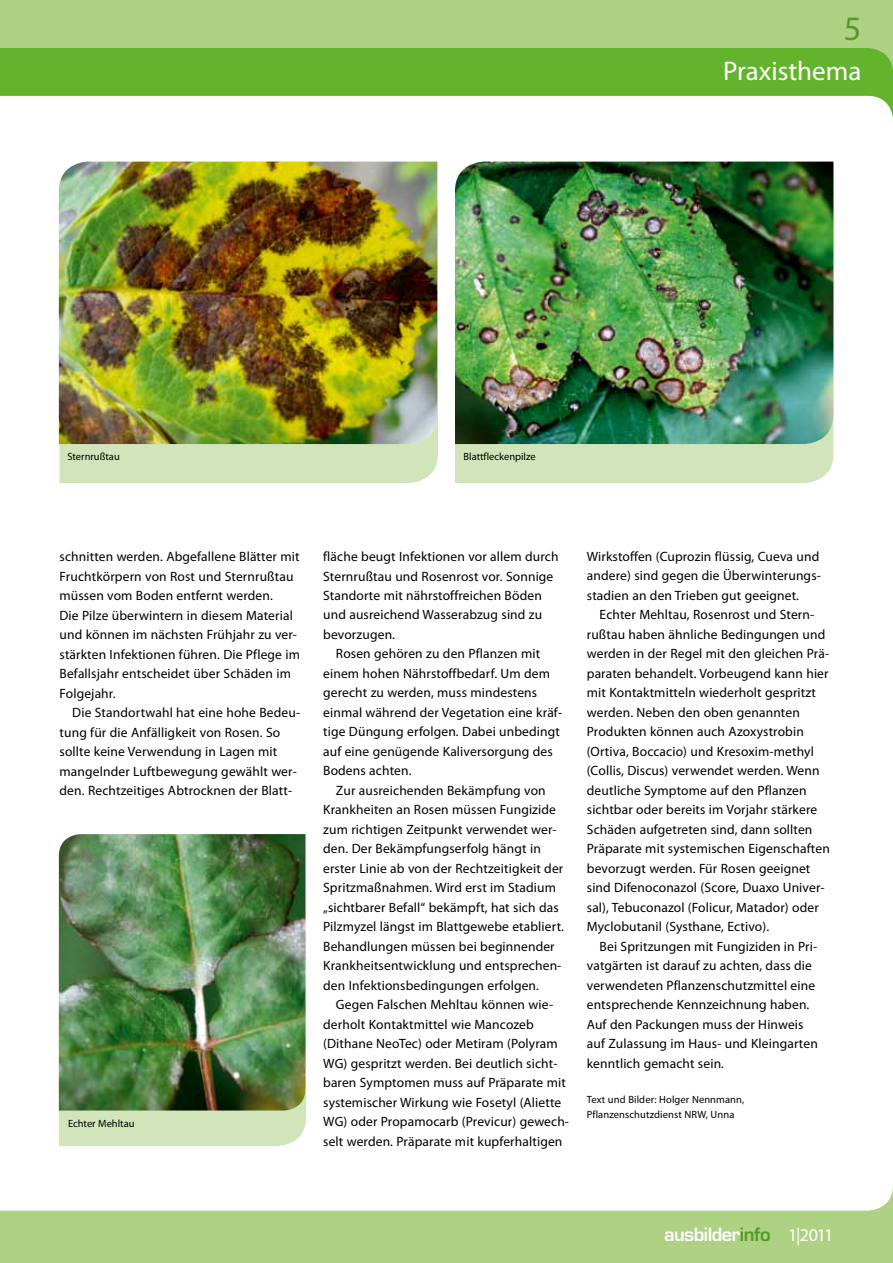
<style>
.page{position:relative;width:893px;height:1263px;background:#fff}
.page>*{position:absolute;margin:0;border:0;box-sizing:border-box;transform-origin:0 0}
.t1{font:34.35px "Myriad Pro";color:#559a26}
.t2{font:27px "Myriad Pro";color:#fff}
.t3{font:600 18px "Eurostile";letter-spacing:-.025em;color:#fff}
.t4{font:13.5px/19.5px "Myriad Pro";letter-spacing:.01em;color:#000}
.t5{font:10.5px/15px "Myriad Pro";letter-spacing:.01em;color:#000}
.s1{color:#559a26}
.s2{font-family:"Myriad Pro";font-weight:400}
</style>
<div class="page">
<div style="left:59px;top:932px;width:247px;height:214px;background:#d2e4ba"></div>
<div style="left:455px;top:444px;width:378px;height:39px;background:#d2e4ba"></div>
<div style="left:60px;top:201px;width:378px;height:282px;background:#d2e4ba"></div>
<img style="left:59px;top:162px;width:378px;height:282px">
<img style="left:59px;top:834px;width:246px;height:276px">
<img style="left:455px;top:162px;width:378px;height:282px">
<div style="left:0;top:0;width:893px;height:87px;background:#aed184"></div>
<svg style="left:0;top:48px;width:893px;height:69px;fill:#64b32c"></svg>
<svg style="left:0;top:1188px;width:893px;height:75px;fill:#aed184"></svg>
<h1 class="t1" style="left:844px;top:7px;width:19px">5</h1>
<h2 class="t2" style="left:723px;top:54px;width:140px">Praxisthema</h2>
<p class="t5" style="left:67px;top:449px;width:54px">Sternrußtau</p>
<p class="t5" style="left:463px;top:449px;width:74px">Blattfleckenpilze</p>
<p class="t4" style="left:60px;top:547px;width:242px">schnitten werden. Abgefallene Blätter mit Fruchtkörpern von Rost und Sternrußtau müssen vom Boden entfernt werden.<br>Die Pilze überwintern in diesem Material und können im nächsten Frühjahr zu ver&shy;stärkten Infektionen führen. Die Pflege im Befallsjahr entscheidet über Schäden im Folgejahr.</p>
<p class="t4" style="left:60px;top:702px;width:242px;text-indent:13px">Die Standortwahl hat eine hohe Bedeu&shy;tung für die Anfälligkeit von Rosen. So sollte keine Verwendung in Lagen mit mangelnder Luftbewegung gewählt wer&shy;den. Rechtzeitiges Abtrocknen der Blatt-</p>
<p class="t5" style="left:68px;top:1116px;width:68px">Echter Mehltau</p>
<p class="t4" style="left:323px;top:546px;width:237px">fläche beugt Infektionen vor allem durch Sternrußtau und Rosenrost vor. Sonnige Standorte mit nährstoffreichen Böden und ausreichend Wasserabzug sind zu bevorzugen.</p>
<p class="t4" style="left:323px;top:644px;width:240px;text-indent:13px">Rosen gehören zu den Pflanzen mit einem hohen Nährstoffbedarf. Um dem gerecht zu werden, muss mindestens einmal während der Vegetation eine kräf&shy;tige Düngung erfolgen. Dabei unbedingt auf eine genügende Kaliversorgung des Bodens achten.</p>
<p class="t4" style="left:323px;top:780px;width:242px;text-indent:13px">Zur ausreichenden Bekämpfung von Krankheiten an Rosen müssen Fungizide zum richtigen Zeitpunkt verwendet wer&shy;den. Der Bekämpfungserfolg hängt in erster Linie ab von der Rechtzeitigkeit der Spritzmaßnahmen. Wird erst im Stadium „sichtbarer Befall“ bekämpft, hat sich das Pilzmyzel längst im Blattgewebe etabliert.<br>Behandlungen müssen bei beginnender Krankheitsentwicklung und entsprechen&shy;den Infektionsbedingungen erfolgen.</p>
<p class="t4" style="left:323px;top:995px;width:247px;text-indent:13px">Gegen Falschen Mehltau können wie&shy;derholt Kontaktmittel wie Mancozeb (Dithane NeoTec) oder Metiram (Polyram WG) gespritzt werden. Bei deutlich sicht&shy;baren Symptomen muss auf Präparate mit systemischer Wirkung wie Fosetyl (Aliette WG) oder Propamocarb (Previcur) gewech&shy;selt werden. Präparate mit kupferhaltigen</p>
<p class="t4" style="left:587px;top:546px;width:236px;text-align:justify">Wirkstoffen (Cuprozin flüssig, Cueva und andere) sind gegen die Überwinterungs&shy;stadien an den Trieben gut geeignet.</p>
<p class="t4" style="left:587px;top:605px;width:244px;text-indent:13px">Echter Mehltau, Rosenrost und Stern&shy;rußtau haben ähnliche Bedingungen und werden in der Regel mit den gleichen Prä&shy;paraten behandelt. Vorbeugend kann hier mit Kontaktmitteln wiederholt gespritzt werden. Neben den oben genannten Produkten können auch Azoxystrobin (Ortiva, Boccacio) und Kresoxim-methyl (Collis, Discus) verwendet werden. Wenn deutliche Symptome auf den Pflanzen sichtbar oder bereits im Vorjahr stärkere Schäden aufgetreten sind, dann sollten Präparate mit systemischen Eigenschaften bevorzugt werden. Für Rosen geeignet sind Difenoconazol (Score, Duaxo Univer&shy;sal), Tebuconazol (Folicur, Matador) oder Myclobutanil (Systhane, Ectivo).</p>
<p class="t4" style="left:587px;top:936px;width:232px;text-indent:13px">Bei Spritzungen mit Fungiziden in Pri&shy;vatgärten ist darauf zu achten, dass die verwendeten Pflanzenschutzmittel eine entsprechende Kennzeichnung haben.<br>Auf den Packungen muss der Hinweis auf Zulassung im Haus- und Kleingarten kenntlich gemacht sein.</p>
<p class="t5" style="left:587px;top:1091px;width:159px">Text und Bilder: Holger Nennmann,<br>Pflanzenschutzdienst NRW, Unna</p>
<h3 class="t3" style="left:664px;top:1223px;width:171px">ausbilder<span class="s1">info</span> <span class="s2">1|2011</span></h3>
</div>
